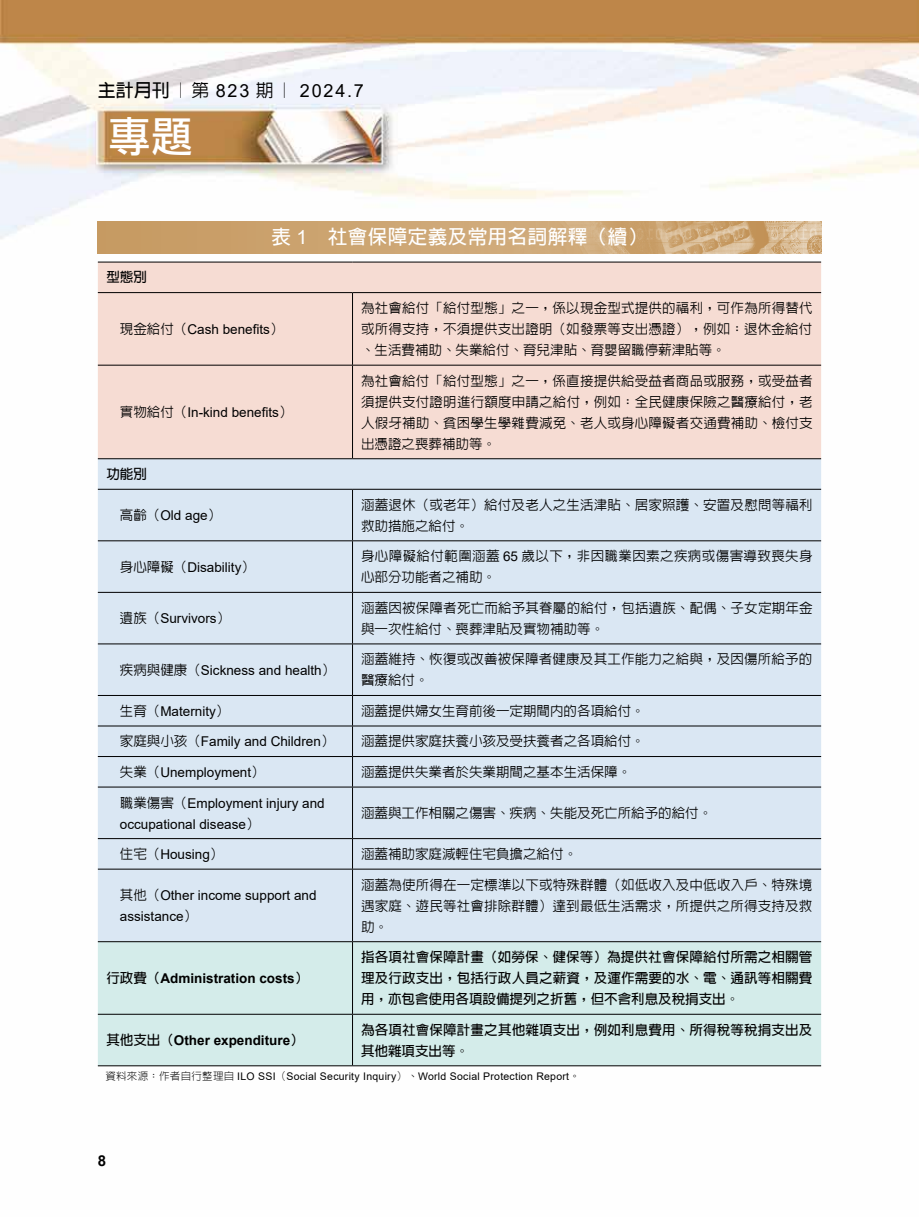
<style>
.page{position:relative;width:919px;height:1217px;background:#fff}
.page>*{position:absolute;margin:0;border:0;box-sizing:border-box;transform-origin:0 0}
.t1{font:42px "DF Li Hei Md WIN BF";color:#fff}
.t2{font:700 19.5px "Lin Gothic";letter-spacing:.025em;color:#fff}
.t3{font:18px "Arial";letter-spacing:.1em;color:#000}
.t4{font:700 15px "Arial";color:#000}
.t5{font:500 13.5px/21px "Lin Gothic";letter-spacing:.015em;color:#000}
.t6{font:13.5px/21px "Arial";color:#000}
.t7{font:700 13.5px/21px "Lin Gothic";letter-spacing:.015em;color:#000;text-align:justify}
.t8{font:700 13.5px "Arial";color:#000}
.t9{font:10.5px "Arial";letter-spacing:.025em;color:#000}
.s1{font-family:"Lin Gothic";font-weight:700}
.s2{font-family:"Lin Gothic";font-weight:500}
.s3{font-family:"Arial";font-weight:400}
.s4{font-family:"Lin Gothic"}
.s5{font-family:"Lin Gothic";font-weight:300}
</style>
<div class="page">
<img style="left:0;top:0;width:918px;height:1067px">
<img style="left:98px;top:221px;width:723px;height:32px">
<div style="left:98px;top:262px;width:723px;height:196px;background:#f6dcd3"></div>
<div style="left:98px;top:459px;width:723px;height:482px;background:#dae7f3"></div>
<div style="left:98px;top:942px;width:723px;height:123px;background:#d4ecea"></div>
<hr style="left:98px;top:261px;width:254px;height:1px;background:#000">
<hr style="left:352px;top:261px;width:469px;height:1px;background:#000">
<hr style="left:98px;top:292px;width:254px;height:1px;background:#000">
<hr style="left:352px;top:292px;width:469px;height:1px;background:#000">
<hr style="left:98px;top:365px;width:254px;height:1px;background:#000">
<hr style="left:352px;top:365px;width:469px;height:1px;background:#000">
<hr style="left:98px;top:458px;width:254px;height:1px;background:#000">
<hr style="left:352px;top:458px;width:469px;height:1px;background:#000">
<hr style="left:98px;top:489px;width:254px;height:1px;background:#000">
<hr style="left:352px;top:489px;width:469px;height:1px;background:#000">
<hr style="left:98px;top:540px;width:254px;height:1px;background:#000">
<hr style="left:352px;top:540px;width:469px;height:1px;background:#000">
<hr style="left:98px;top:592px;width:254px;height:1px;background:#000">
<hr style="left:352px;top:592px;width:469px;height:1px;background:#000">
<hr style="left:98px;top:643px;width:254px;height:1px;background:#000">
<hr style="left:352px;top:643px;width:469px;height:1px;background:#000">
<hr style="left:98px;top:695px;width:254px;height:1px;background:#000">
<hr style="left:352px;top:695px;width:469px;height:1px;background:#000">
<hr style="left:98px;top:725px;width:254px;height:1px;background:#000">
<hr style="left:352px;top:725px;width:469px;height:1px;background:#000">
<hr style="left:98px;top:756px;width:254px;height:1px;background:#000">
<hr style="left:352px;top:756px;width:469px;height:1px;background:#000">
<hr style="left:98px;top:786px;width:254px;height:1px;background:#000">
<hr style="left:352px;top:786px;width:469px;height:1px;background:#000">
<hr style="left:98px;top:838px;width:254px;height:1px;background:#000">
<hr style="left:352px;top:838px;width:469px;height:1px;background:#000">
<hr style="left:98px;top:868px;width:254px;height:1px;background:#000">
<hr style="left:352px;top:868px;width:469px;height:1px;background:#000">
<hr style="left:98px;top:941px;width:254px;height:1px;background:#000">
<hr style="left:352px;top:941px;width:469px;height:1px;background:#000">
<hr style="left:98px;top:1013px;width:254px;height:1px;background:#000">
<hr style="left:352px;top:1013px;width:469px;height:1px;background:#000">
<hr style="left:98px;top:1065px;width:254px;height:1px;background:#000">
<hr style="left:352px;top:1065px;width:469px;height:1px;background:#000">
<hr style="left:352px;top:293px;width:1px;height:72px;background:#000">
<hr style="left:352px;top:365px;width:1px;height:93px;background:#000">
<hr style="left:352px;top:489px;width:1px;height:51px;background:#000">
<hr style="left:352px;top:541px;width:1px;height:51px;background:#000">
<hr style="left:352px;top:592px;width:1px;height:51px;background:#000">
<hr style="left:352px;top:644px;width:1px;height:51px;background:#000">
<hr style="left:352px;top:695px;width:1px;height:30px;background:#000">
<hr style="left:352px;top:726px;width:1px;height:30px;background:#000">
<hr style="left:352px;top:756px;width:1px;height:30px;background:#000">
<hr style="left:352px;top:787px;width:1px;height:51px;background:#000">
<hr style="left:352px;top:838px;width:1px;height:30px;background:#000">
<hr style="left:352px;top:869px;width:1px;height:72px;background:#000">
<hr style="left:352px;top:941px;width:1px;height:72px;background:#000">
<hr style="left:352px;top:1014px;width:1px;height:51px;background:#000">
<h3 class="t3" style="left:98px;top:78px;width:267px"><span class="s1">主計月刊</span><span class="s2">︱第</span> 823 <span class="s2">期︱</span> 2024.7</h3>
<h1 class="t1" style="left:109px;top:115px;width:85px">專題</h1>
<h2 class="t2" style="left:271px;top:226px;width:377px">表 <span class="s3">1</span>　社會保障定義及常用名詞解釋（續）</h2>
<p class="t7" style="left:106px;top:267px;width:42px">型態別</p>
<p class="t6" style="left:120px;top:318px;width:165px"><span class="s2">現金給付（</span>Cash benefits<span class="s2">）</span></p>
<p class="t6" style="left:120px;top:401px;width:174px"><span class="s2">實物給付（</span>In-kind benefits<span class="s2">）</span></p>
<p class="t5" style="left:361px;top:297px;width:453px;text-align:justify">為社會給付「給付型態」之一，係以現金型式提供的福利，可作為所得替代或所得支持，不須提供支出證明（如發票等支出憑證），例如：退休金給付、生活費補助、失業給付、育兒津貼、育嬰留職停薪津貼等。</p>
<p class="t5" style="left:361px;top:370px;width:453px;text-align:justify">為社會給付「給付型態」之一，係直接提供給受益者商品或服務，或受益者須提供支付證明進行額度申請之給付，例如：全民健康保險之醫療給付，老人假牙補助、貧困學生學雜費減免、老人或身心障礙者交通費補助、檢付支出憑證之喪葬補助等。</p>
<p class="t7" style="left:106px;top:463px;width:42px">功能別</p>
<p class="t6" style="left:120px;top:504px;width:103px"><span class="s2">高齡（</span>Old age<span class="s2">）</span></p>
<p class="t5" style="left:361px;top:494px;width:453px">涵蓋退休（或老年）給付及老人之生活津貼、居家照護、安置及慰問等福利救助措施之給付。</p>
<p class="t6" style="left:120px;top:556px;width:137px"><span class="s2">身心障礙（</span>Disability<span class="s2">）</span></p>
<p class="t5" style="left:361px;top:545px;width:453px">身心障礙給付範圍涵蓋 <span class="s3">65</span> 歲以下，非因職業因素之疾病或傷害導致喪失身心部分功能者之補助。</p>
<p class="t6" style="left:120px;top:608px;width:112px"><span class="s2">遺族（</span>Survivors<span class="s2">）</span></p>
<p class="t5" style="left:361px;top:597px;width:453px">涵蓋因被保障者死亡而給予其眷屬的給付，包括遺族、配偶、子女定期年金與一次性給付、喪葬津貼及實物補助等。</p>
<p class="t6" style="left:120px;top:659px;width:217px"><span class="s2">疾病與健康（</span>Sickness and health<span class="s2">）</span></p>
<p class="t5" style="left:361px;top:648px;width:453px">涵蓋維持、恢復或改善被保障者健康及其工作能力之給與，及因傷所給予的醫療給付。</p>
<p class="t6" style="left:120px;top:700px;width:111px"><span class="s2">生育（</span>Maternity<span class="s2">）</span></p>
<p class="t5" style="left:361px;top:700px;width:285px">涵蓋提供婦女生育前後一定期間內的各項給付。</p>
<p class="t6" style="left:120px;top:731px;width:216px"><span class="s2">家庭與小孩（</span>Family and Children<span class="s2">）</span></p>
<p class="t5" style="left:361px;top:730px;width:285px">涵蓋提供家庭扶養小孩及受扶養者之各項給付。</p>
<p class="t6" style="left:120px;top:761px;width:146px"><span class="s2">失業（</span>Unemployment<span class="s2">）</span></p>
<p class="t5" style="left:361px;top:761px;width:271px">涵蓋提供失業者於失業期間之基本生活保障。</p>
<p class="t6" style="left:120px;top:792px;width:206px"><span class="s2">職業傷害（</span>Employment injury and occupational disease<span class="s2">）</span></p>
<p class="t5" style="left:361px;top:802px;width:352px">涵蓋與工作相關之傷害、疾病、失能及死亡所給予的給付。</p>
<p class="t6" style="left:120px;top:843px;width:105px"><span class="s2">住宅（</span>Housing<span class="s2">）</span></p>
<p class="t5" style="left:361px;top:843px;width:217px">涵蓋補助家庭減輕住宅負擔之給付。</p>
<p class="t6" style="left:120px;top:884px;width:198px"><span class="s2">其他（</span>Other income support and assistance<span class="s2">）</span></p>
<p class="t5" style="left:361px;top:873px;width:453px;text-align:justify">涵蓋為使所得在一定標準以下或特殊群體（如低收入及中低收入戶、特殊境遇家庭、遊民等社會排除群體）達到最低生活需求，所提供之所得支持及救助。</p>
<p class="t8" style="left:106px;top:968px;width:203px"><span class="s4">行政費（</span>Administration costs<span class="s4">）</span></p>
<p class="t7" style="left:361px;top:946px;width:453px">指各項社會保障計畫（如勞保、健保等）為提供社會保障給付所需之相關管理及行政支出，包括行政人員之薪資，及運作需要的水、電、通訊等相關費用，亦包含使用各項設備提列之折舊，但不含利息及稅捐支出。</p>
<p class="t8" style="left:106px;top:1030px;width:199px"><span class="s4">其他支出（</span>Other expenditure<span class="s4">）</span></p>
<p class="t7" style="left:361px;top:1018px;width:453px">為各項社會保障計畫之其他雜項支出，例如利息費用、所得稅等稅捐支出及其他雜項支出等。</p>
<p class="t9" style="left:105px;top:1068px;width:476px"><span class="s5">資料來源：作者自行整理自</span> ILO SSI<span class="s5">（</span>Social Security Inquiry<span class="s5">）、</span>World Social Protection Report<span class="s5">。</span></p>
<p class="t4" style="left:98px;top:1149px;width:10px">8</p>
</div>
